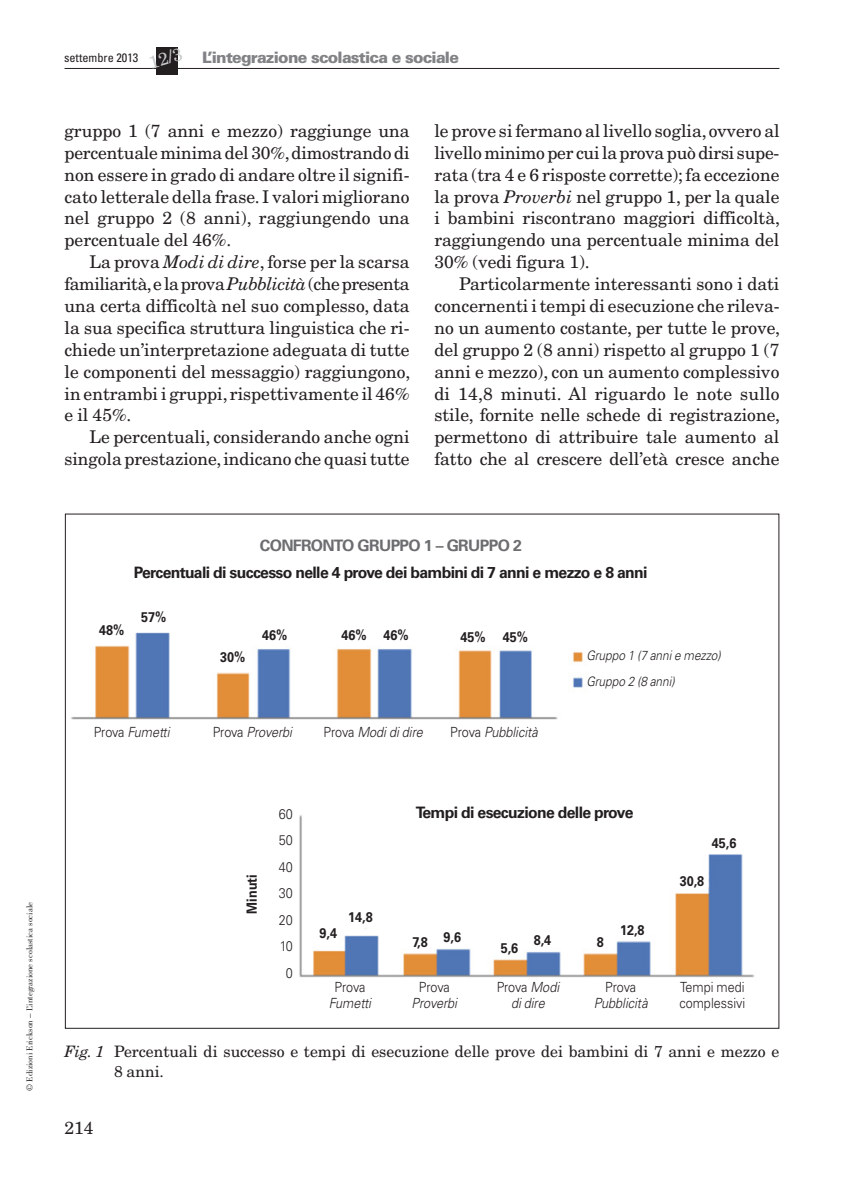
<style>
.page{position:relative;width:844px;height:1191px;background:#fff}
.page>*{position:absolute;margin:0;border:0;box-sizing:border-box;transform-origin:0 0}
.t1{font:17.5px/21.9px "New Century Schlbk LT Std";color:#231f20;text-align:justify}
.t2{font:17.5px "New Century Schlbk LT Std";color:#c7c8ca}
.t3{font:700 15.75px "Univers LT Std";letter-spacing:-.04em;color:#231f20}
.t4{font:15.75px/19.2px "New Century Schlbk LT Std";color:#231f20}
.t5{font:900 15.75px "Univers LT Std";letter-spacing:-.05em;color:#808285}
.t6{font:700 15.75px "Univers LT Std";letter-spacing:-.04em;color:#6c6d70}
.t7{font:italic 300 14px/15.8px "Univers LT Std";color:#231f20;text-align:center;scale:.9 1}
.t8{font:700 14px "Univers LT Std";color:#231f20;scale:.9 1}
.t9{font:300 14px/26.4px "Univers LT Std";color:#231f20;text-align:center;scale:.9 1}
.t10{font:italic 300 13.12px/26.2px "Univers LT Std";color:#231f20;scale:.9 1}
.t11{font:condensed 12.25px "Univers LT Std";color:#231f20}
.t12{font:8.75px "Bodoni Std";color:#231f20}
.s1{font-style:italic}
.s2{font-style:normal}
</style>
<div class="page">
<hr style="left:64px;top:68px;width:715px;height:1px;background:#231f20">
<div style="left:156px;top:47px;width:21px;height:28px;background:#231f20"></div>
<img style="left:71px;top:632px;width:684px;height:346px">
<p class="t12" style="left:25px;top:1090px;width:190px;rotate:-90deg">© Edizioni Erickson – L’integrazione scolastica sociale</p>
<p class="t11" style="left:64px;top:50px;width:76px">settembre 2013</p>
<p class="t2" style="left:146px;top:52px;width:36px;rotate:-16deg">12/3</p>
<p class="t5" style="left:202px;top:48px;width:258px">L’integrazione scolastica e sociale</p>
<p class="t1" style="left:64px;top:120px;width:346px">gruppo 1 (7 anni e mezzo) raggiunge una percentuale minima del 30%, dimostrando di non essere in grado di andare oltre il signifi&shy;cato letterale della frase. I valori migliorano nel gruppo 2 (8 anni), raggiungendo una percentuale del 46%.</p>
<p class="t1" style="left:64px;top:251px;width:347px;text-indent:25px">La prova <span class="s1">Modi di dire</span>, forse per la scarsa familiarità, e la prova <span class="s1">Pubblicità</span> (che presenta una certa difficoltà nel suo complesso, data la sua specifica struttura linguistica che ri&shy;chiede un’interpretazione adeguata di tutte le componenti del messaggio) raggiungono, in entrambi i gruppi, rispettivamente il 46% e il 45%.</p>
<p class="t1" style="left:64px;top:426px;width:346px;text-align:right">Le percentuali, considerando anche ogni singola prestazione, indicano che quasi tutte</p>
<p class="t1" style="left:434px;top:120px;width:347px">le prove si fermano al livello soglia, ovvero al livello minimo per cui la prova può dirsi supe&shy;rata (tra 4 e 6 risposte corrette); fa eccezione la prova <span class="s1">Proverbi</span> nel gruppo 1, per la quale i bambini riscontrano maggiori difficoltà, raggiungendo una percentuale minima del 30% (vedi figura 1).</p>
<p class="t1" style="left:434px;top:273px;width:347px;text-indent:25px">Particolarmente interessanti sono i dati concernenti i tempi di esecuzione che rileva&shy;no un aumento costante, per tutte le prove, del gruppo 2 (8 anni) rispetto al gruppo 1 (7 anni e mezzo), con un aumento complessivo di 14,8 minuti. Al riguardo le note sullo stile, fornite nelle schede di registrazione, permettono di attribuire tale aumento al fatto che al crescere dell’età cresce anche</p>
<p class="t6" style="left:260px;top:536px;width:263px">CONFRONTO GRUPPO 1 – GRUPPO 2</p>
<p class="t3" style="left:134px;top:563px;width:515px">Percentuali di successo nelle 4 prove dei bambini di 7 anni e mezzo e 8 anni</p>
<p class="t8" style="left:99px;top:622px;width:30px">48%</p>
<p class="t8" style="left:141px;top:608px;width:30px">57%</p>
<p class="t7" style="left:94px;top:724px;width:86px"><span class="s2">Prova</span> Fumetti</p>
<p class="t8" style="left:220px;top:649px;width:30px">30%</p>
<p class="t8" style="left:341px;top:627px;width:30px">46%</p>
<p class="t8" style="left:460px;top:628px;width:30px">45%</p>
<p class="t8" style="left:262px;top:627px;width:30px">46%</p>
<p class="t8" style="left:383px;top:627px;width:30px">46%</p>
<p class="t8" style="left:502px;top:628px;width:30px">45%</p>
<p class="t7" style="left:213px;top:724px;width:89px"><span class="s2">Prova</span> Proverbi</p>
<p class="t7" style="left:323px;top:724px;width:112px"><span class="s2">Prova</span> Modi di dire</p>
<p class="t7" style="left:450px;top:724px;width:99px"><span class="s2">Prova</span> Pubblicità</p>
<p class="t10" style="left:586px;top:642px;width:151px">Gruppo 1 (7 anni e mezzo)<br>Gruppo 2 (8 anni)</p>
<p class="t8" style="left:244px;top:913px;width:45px;rotate:-90deg">Minuti</p>
<p class="t9" style="left:279px;top:801px;width:17px">60<br>50<br>40<br>30<br>20<br>10<br>0</p>
<p class="t8" style="left:319px;top:924px;width:21px">9,4</p>
<p class="t8" style="left:348px;top:909px;width:29px">14,8</p>
<p class="t9" style="left:334px;top:973px;width:36px">Prova</p>
<p class="t7" style="left:329px;top:995px;width:48px">Fumetti</p>
<p class="t3" style="left:415px;top:803px;width:219px">Tempi di esecuzione delle prove</p>
<p class="t8" style="left:412px;top:934px;width:19px">7,8</p>
<p class="t8" style="left:443px;top:928px;width:21px">9,6</p>
<p class="t8" style="left:533px;top:932px;width:21px">8,4</p>
<p class="t8" style="left:500px;top:940px;width:21px">5,6</p>
<p class="t8" style="left:596px;top:933px;width:9px">8</p>
<p class="t8" style="left:620px;top:922px;width:29px">12,8</p>
<p class="t9" style="left:419px;top:973px;width:36px">Prova</p>
<p class="t7" style="left:411px;top:995px;width:52px">Proverbi</p>
<p class="t7" style="left:496px;top:979px;width:71px"><span class="s2">Prova</span> Modi di dire</p>
<p class="t9" style="left:605px;top:973px;width:36px">Prova</p>
<p class="t7" style="left:593px;top:995px;width:61px">Pubblicità</p>
<p class="t8" style="left:711px;top:835px;width:29px">45,6</p>
<p class="t8" style="left:679px;top:872px;width:29px">30,8</p>
<p class="t9" style="left:679px;top:979px;width:75px;line-height:15.8px;text-align:left">Tempi medi complessivi</p>
<p class="t4" style="left:114px;top:1042px;width:666px;text-indent:-50px"><span class="s1">Fig. 1</span> Percentuali di successo e tempi di esecuzione delle prove dei bambini di 7 anni e mezzo e<br>8 anni.</p>
<p class="t1" style="left:64px;top:1117px;width:31px">214</p>
</div>
